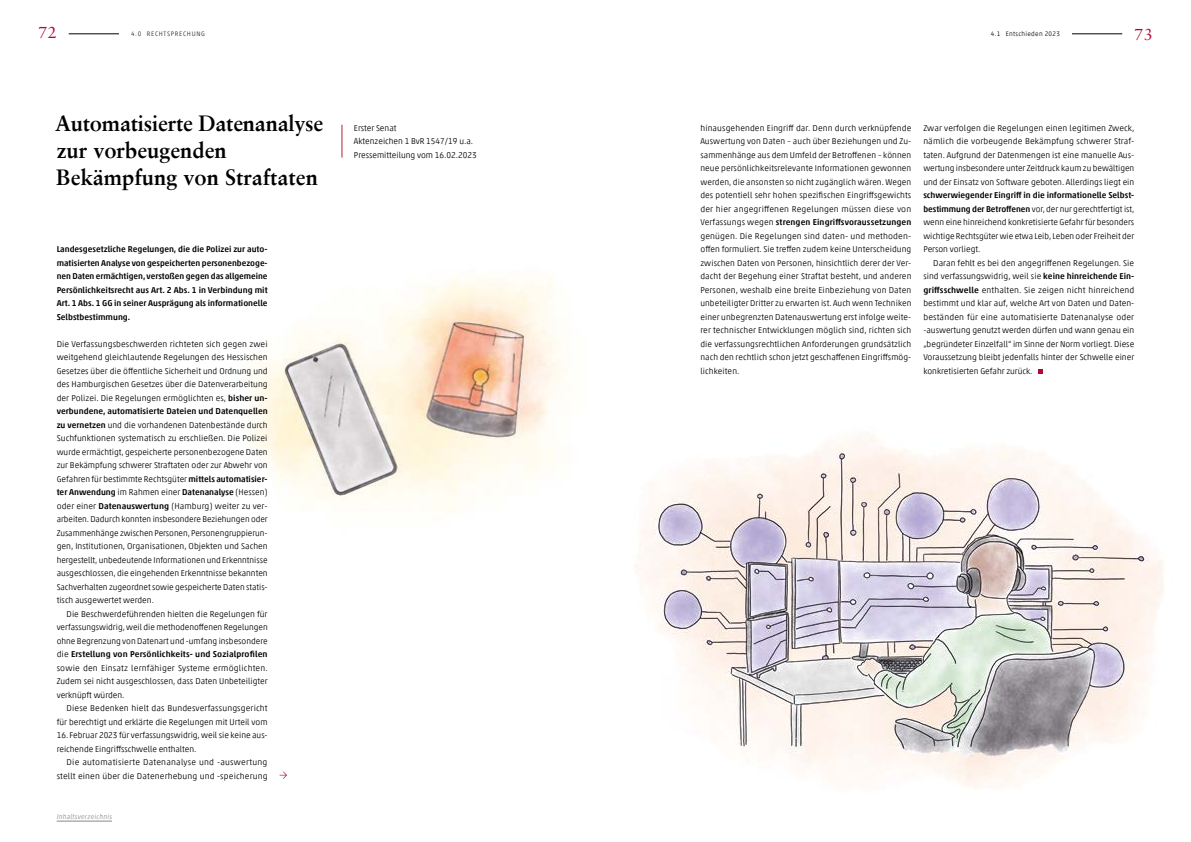
<style>
.page{position:relative;width:1191px;height:842px;background:#fff}
.page>*{position:absolute;margin:0;border:0;box-sizing:border-box;transform-origin:0 0}
.Headline_mittel{font:700 22px/27px "Sabon LT Pro";color:#000}
.t1{font:16px "Sabon LT Std";color:#b10931}
.Fließtext{font:300 8.5px/13.5px "Akko Pro";color:#000;text-align:justify}
.Fließtext-2{font:500 8.5px/13.5px "Akko Pro";color:#000;text-align:justify}
.t2{font:italic 300 7px "Akko Pro";letter-spacing:.03em;color:#878787}
.t3{font:300 6.5px "Akko Pro";letter-spacing:.05em;color:#000}
.t4{font:300 6.5px "Akko Pro";letter-spacing:.11em;color:#282827}
.s1{font-weight:500}
</style>
<div class="page">
<img style="left:251px;top:278px;width:315px;height:233px">
<img style="left:636px;top:433px;width:528px;height:354px">
<hr style="left:69px;top:34px;width:50px;height:1px;background:#000">
<hr style="left:1072px;top:34px;width:50px;height:1px;background:#000">
<hr style="left:57px;top:821px;width:55px;height:1px;background:#878787">
<hr style="left:342px;top:125px;width:1px;height:33px;background:#b51e37">
<svg style="left:1038px;top:369px;width:4px;height:5px"></svg>
<svg style="left:280px;top:772px;width:7px;height:7px"></svg>
<h2 class="t1" style="left:38px;top:23px;width:20px">72</h2>
<h2 class="t1" style="left:1134px;top:25px;width:20px">73</h2>
<p class="t4" style="left:131px;top:30px;width:75px">4.0 RECHTSPRECHUNG</p>
<p class="t3" style="left:991px;top:30px;width:70px">4.1 Entschieden 2023</p>
<p class="Headline_mittel" style="left:55px;top:109px;width:270px">Automatisierte Datenanalyse zur vorbeugenden<br>Bekämpfung von Straftaten</p>
<p class="Fließtext" style="left:354px;top:121px;width:44px">Erster Senat</p>
<p class="Fließtext" style="left:354px;top:134px;width:121px">Aktenzeichen 1 BvR 1547/19 u.a.</p>
<p class="Fließtext" style="left:354px;top:148px;width:124px">Pressemitteilung vom 16.02.2023</p>
<p class="Fließtext-2" style="left:57px;top:242px;width:212px">Landesgesetzliche Regelungen, die die Polizei zur auto&shy;matisierten Analyse von gespeicherten personenbezoge&shy;nen Daten ermächtigen, verstoßen gegen das allgemeine Persönlichkeitsrecht aus Art. 2 Abs. 1 in Verbindung mit Art. 1 Abs. 1 GG in seiner Ausprägung als informationelle Selbstbestimmung.</p>
<p class="Fließtext" style="left:57px;top:337px;width:212px">Die Verfassungsbeschwerden richteten sich gegen zwei weitgehend gleichlautende Regelungen des Hessischen Gesetzes über die öffentliche Sicherheit und Ordnung und des Hamburgischen Gesetzes über die Datenverarbeitung der Polizei. Die Regelungen ermöglichten es, <span class="s1">bisher un&shy;verbundene, automatisierte Dateien und Datenquellen zu vernetzen</span> und die vorhandenen Datenbestände durch Suchfunktionen systematisch zu erschließen. Die Polizei wurde ermächtigt, gespeicherte personenbezogene Daten zur Bekämpfung schwerer Straftaten oder zur Abwehr von Gefahren für bestimmte Rechtsgüter <span class="s1">mittels automatisier&shy;ter Anwendung</span> im Rahmen einer <span class="s1">Datenanalyse</span> (Hessen) oder einer <span class="s1">Datenauswertung</span> (Hamburg) weiter zu ver&shy;arbeiten. Dadurch konnten insbesondere Beziehungen oder Zusammenhänge zwischen Personen, Personengruppierun&shy;gen, Institutionen, Organisationen, Objekten und Sachen hergestellt, unbedeutende Informationen und Erkenntnisse ausgeschlossen, die eingehenden Erkenntnisse bekannten Sachverhalten zugeordnet sowie gespeicherte Daten statis&shy;tisch ausgewertet werden.</p>
<p class="Fließtext" style="left:57px;top:607px;width:213px;text-indent:10px">Die Beschwerdeführenden hielten die Regelungen für verfassungswidrig, weil die methodenoffenen Regelungen ohne Begrenzung von Datenart und -umfang insbesondere die <span class="s1">Erstellung von Persönlichkeits- und Sozialprofilen </span>sowie den Einsatz lernfähiger Systeme ermöglichten.<br>Zudem sei nicht ausgeschlossen, dass Daten Unbeteiligter verknüpft würden.</p>
<p class="Fließtext" style="left:57px;top:701px;width:212px;text-align:right">Diese Bedenken hielt das Bundesverfassungsgericht für berechtigt und erklärte die Regelungen mit Urteil vom</p>
<p class="Fließtext" style="left:57px;top:728px;width:212px">16. Februar 2023 für verfassungswidrig, weil sie keine aus&shy;reichende Eingriffsschwelle enthalten.</p>
<p class="Fließtext" style="left:57px;top:755px;width:212px;text-align:right">Die automatisierte Datenanalyse und -auswertung stellt einen über die Datenerhebung und -speicherung</p>
<p class="t2" style="left:57px;top:812px;width:57px">Inhaltsverzeichnis</p>
<p class="Fließtext" style="left:700px;top:121px;width:212px">hinausgehenden Eingriff dar. Denn durch verknüpfende Auswertung von Daten – auch über Beziehungen und Zu&shy;sammenhänge aus dem Umfeld der Betroffenen – können neue persönlichkeitsrelevante Informationen gewonnen werden, die ansonsten so nicht zugänglich wären. Wegen des potentiell sehr hohen spezifischen Eingriffsgewichts der hier angegriffenen Regelungen müssen diese von Verfassungs wegen <span class="s1">strengen Eingriffsvoraussetzungen </span>genügen. Die Regelungen sind daten- und methoden&shy;offen formuliert. Sie treffen zudem keine Unterscheidung zwischen Daten von Personen, hinsichtlich derer der Ver&shy;dacht der Begehung einer Straftat besteht, und anderen Personen, weshalb eine breite Einbeziehung von Daten unbeteiligter Dritter zu erwarten ist. Auch wenn Techniken einer unbegrenzten Datenauswertung erst infolge weite&shy;rer technischer Entwicklungen möglich sind, richten sich die verfassungsrechtlichen Anforderungen grundsätzlich nach den rechtlich schon jetzt geschaffenen Eingriffsmög&shy;lichkeiten.</p>
<p class="Fließtext" style="left:923px;top:121px;width:213px">Zwar verfolgen die Regelungen einen legitimen Zweck, nämlich die vorbeugende Bekämpfung schwerer Straf&shy;taten. Aufgrund der Datenmengen ist eine manuelle Aus&shy;wertung insbesondere unter Zeitdruck kaum zu bewältigen und der Einsatz von Software geboten. Allerdings liegt ein <span class="s1">schwerwiegender Eingriff in die informationelle Selbst&shy;bestimmung der Betroffenen</span> vor, der nur gerechtfertigt ist, wenn eine hinreichend konkretisierte Gefahr für besonders wichtige Rechtsgüter wie etwa Leib, Leben oder Freiheit der Person vorliegt.</p>
<p class="Fließtext" style="left:923px;top:256px;width:212px;text-indent:10px">Daran fehlt es bei den angegriffenen Regelungen. Sie sind verfassungswidrig, weil sie <span class="s1">keine hinreichende Ein&shy;griffsschwelle</span> enthalten. Sie zeigen nicht hinreichend bestimmt und klar auf, welche Art von Daten und Daten&shy;beständen für eine automatisierte Datenanalyse oder -auswertung genutzt werden dürfen und wann genau ein „begründeter Einzelfall“ im Sinne der Norm vorliegt. Diese Voraussetzung bleibt jedenfalls hinter der Schwelle einer konkretisierten Gefahr zurück.</p>
</div>
